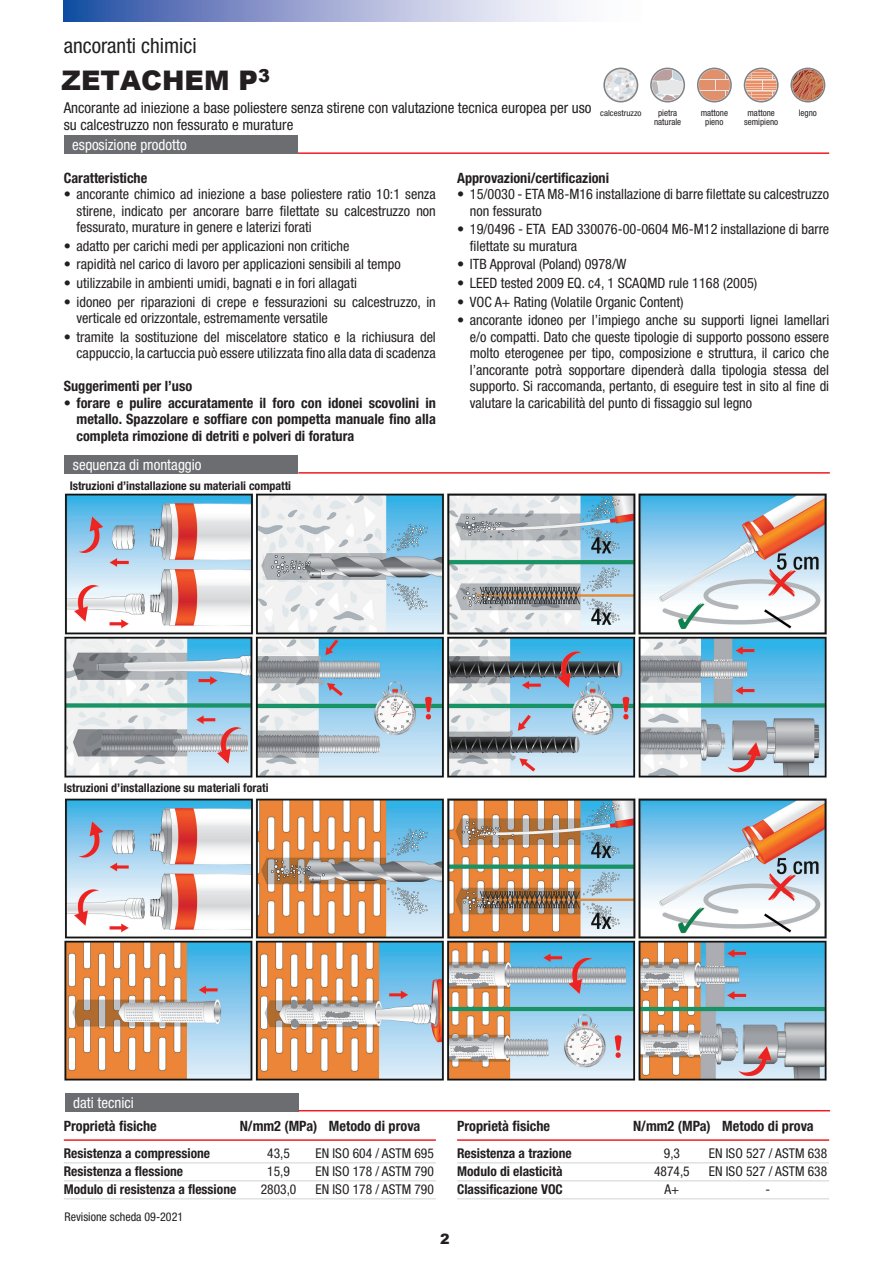
<style>
.page{position:relative;width:893px;height:1263px;background:#fff}
.page>*{position:absolute;margin:0;border:0;box-sizing:border-box;transform-origin:0 0}
.t1{font:900 27px "Arial";color:#231f20}
.t2{font:condensed 21px "Helvetica Neue LT Std";color:#231f20}
.t3{font:condensed 15px/16.5px "Helvetica Neue LT Std";color:#231f20}
.t4{font:condensed 15px "Helvetica Neue LT Std";color:#fff}
.t5{font:condensed 14.25px/16.5px "Helvetica Neue LT Std";color:#231f20}
.t6{font:700 condensed 14.25px/16.5px "Helvetica Neue LT Std";color:#231f20;text-align:justify}
.t7{font:900 14.25px "Arial";color:#231f20}
.t8{font:700 condensed 13.5px/18px "Helvetica Neue LT Std";color:#231f20}
.t9{font:condensed 13.5px/18px "Helvetica Neue LT Std";color:#231f20;text-align:center}
.t10{font:700 condensed 12px "Helvetica Neue LT Std";color:#231f20}
.t11{font:condensed 12px "Helvetica Neue LT Std";color:#231f20}
.t12{font:condensed 9px/9px "Helvetica Neue LT Std";color:#231f20;text-align:center}
.t13{font:condensed 8.4px "Helvetica Neue LT Std";color:#231f20;scale:1.06 1}
.s1{font-weight:400}
</style>
<div class="page">
<svg style="left:64px;top:0;width:505px;height:21px;background:#97a6d2"></svg>
<hr style="left:298px;top:152px;width:531px;height:2px;background:#ee1d23">
<div style="left:64px;top:456px;width:234px;height:18px;background:#6c6d70"></div>
<hr style="left:298px;top:472px;width:532px;height:2px;background:#ee1d23">
<div style="left:64px;top:136px;width:234px;height:18px;background:#6c6d70"></div>
<div style="left:603px;top:68px;width:35px;height:34px;border:2px solid #808285;border-radius:50%"></div>
<svg style="left:605px;top:70px;width:31px;height:30px"></svg>
<div style="left:650px;top:68px;width:35px;height:34px;border:2px solid #808285;border-radius:50%"></div>
<svg style="left:652px;top:69px;width:31px;height:32px"></svg>
<svg style="left:698px;top:68px;width:33px;height:34px"></svg>
<div style="left:697px;top:68px;width:35px;height:34px;border:2px solid #808285;border-radius:50%"></div>
<svg style="left:699px;top:71px;width:5px;height:8px"></svg>
<div style="left:705px;top:69px;width:20px;height:10px;background:#e1906b"></div>
<svg style="left:726px;top:72px;width:4px;height:7px"></svg>
<div style="left:699px;top:80px;width:16px;height:10px;background:#e1906b"></div>
<div style="left:716px;top:80px;width:14px;height:10px;background:#e1906b"></div>
<svg style="left:699px;top:91px;width:5px;height:8px"></svg>
<div style="left:705px;top:91px;width:20px;height:10px;background:#e1906b"></div>
<svg style="left:726px;top:91px;width:4px;height:7px"></svg>
<div style="left:744px;top:68px;width:35px;height:34px;border:2px solid #808285;border-radius:50%"></div>
<svg style="left:752px;top:69px;width:18px;height:1px"></svg>
<svg style="left:752px;top:100px;width:18px;height:1px"></svg>
<svg style="left:746px;top:70px;width:31px;height:30px"></svg>
<div style="left:790px;top:68px;width:35px;height:34px;border:2px solid #808285;border-radius:50%"></div>
<svg style="left:792px;top:69px;width:31px;height:32px"></svg>
<div style="left:65px;top:1093px;width:234px;height:18px;background:#6c6d70"></div>
<hr style="left:299px;top:1110px;width:531px;height:1px;background:#ee1d23">
<hr style="left:64px;top:1198px;width:372px;height:1px;background:#d1d2d4">
<hr style="left:457px;top:1198px;width:372px;height:1px;background:#d1d2d4">
<hr style="left:64px;top:1180px;width:372px;height:1px;background:#d1d2d4">
<hr style="left:457px;top:1180px;width:372px;height:1px;background:#d1d2d4">
<hr style="left:64px;top:1162px;width:372px;height:1px;background:#d1d2d4">
<hr style="left:457px;top:1162px;width:372px;height:1px;background:#d1d2d4">
<hr style="left:64px;top:1139px;width:372px;height:2px;background:#ee1d23">
<hr style="left:457px;top:1139px;width:372px;height:2px;background:#ee1d23">
<img style="left:64px;top:493px;width:763px;height:285px">
<img style="left:64px;top:798px;width:763px;height:283px">
<h2 class="t2" style="left:64px;top:34px;width:134px">ancoranti chimici</h2>
<h1 class="t1" style="left:62px;top:61px;width:210px">ZETACHEM P<sup>3</sup></h1>
<p class="t3" style="left:64px;top:100px;width:529px">Ancorante ad iniezione a base poliestere senza stirene con valutazione tecnica europea per uso su calcestruzzo non fessurato e murature</p>
<p class="t13" style="left:600px;top:109px;width:40px">calcestruzzo</p>
<p class="t12" style="left:654px;top:109px;width:29px">pietra naturale</p>
<p class="t12" style="left:701px;top:109px;width:29px">mattone pieno</p>
<p class="t12" style="left:744px;top:109px;width:36px">mattone semipieno</p>
<p class="t12" style="left:799px;top:109px;width:20px">legno</p>
<p class="t4" style="left:72px;top:136px;width:116px">esposizione prodotto</p>
<p class="t6" style="left:64px;top:169px;width:85px">Caratteristiche</p>
<p class="t5" style="left:77px;top:186px;width:361px;text-align:justify;text-indent:-13px">• ancorante chimico ad iniezione a base poliestere ratio 10:1 senza stirene, indicato per ancorare barre filettate su calcestruzzo non fessurato, murature in genere e laterizi forati</p>
<p class="t5" style="left:64px;top:237px;width:287px">• adatto per carichi medi per applicazioni non critiche</p>
<p class="t5" style="left:64px;top:256px;width:339px">• rapidità nel carico di lavoro per applicazioni sensibili al tempo</p>
<p class="t5" style="left:64px;top:274px;width:295px">• utilizzabile in ambienti umidi, bagnati e in fori allagati</p>
<p class="t5" style="left:77px;top:293px;width:361px;text-indent:-13px">• idoneo per riparazioni di crepe e fessurazioni su calcestruzzo, in verticale ed orizzontale, estremamente versatile</p>
<p class="t5" style="left:64px;top:328px;width:374px;text-align:right">• tramite la sostituzione del miscelatore statico e la richiusura del cappuccio, la cartuccia può essere utilizzata fino alla data di scadenza</p>
<p class="t6" style="left:64px;top:378px;width:130px">Suggerimenti per l’uso</p>
<p class="t6" style="left:77px;top:394px;width:361px;text-indent:-13px"><span class="s1">•</span> forare e pulire accuratamente il foro con idonei scovolini in metallo. Spazzolare e soffiare con pompetta manuale fino alla completa rimozione di detriti e polveri di foratura</p>
<p class="t4" style="left:73px;top:456px;width:130px">sequenza di montaggio</p>
<p class="t10" style="left:70px;top:478px;width:223px">Istruzioni d’installazione su materiali compatti</p>
<p class="t6" style="left:457px;top:169px;width:154px">Approvazioni/certificazioni</p>
<p class="t5" style="left:470px;top:186px;width:361px;text-indent:-13px">• 15/0030 - ETA M8-M16 installazione di barre filettate su calcestruzzo non fessurato</p>
<p class="t5" style="left:470px;top:221px;width:361px;text-indent:-13px">• 19/0496 - ETA EAD 330076-00-0604 M6-M12 installazione di barre filettate su muratura</p>
<p class="t5" style="left:457px;top:256px;width:171px">• ITB Approval (Poland) 0978/W</p>
<p class="t5" style="left:457px;top:275px;width:302px">• LEED tested 2009 EQ. c4, 1 SCAQMD rule 1168 (2005)</p>
<p class="t5" style="left:457px;top:293px;width:228px">• VOC A+ Rating (Volatile Organic Content)</p>
<p class="t5" style="left:470px;top:312px;width:361px;text-align:justify;text-indent:-13px">• ancorante idoneo per l’impiego anche su supporti lignei lamellari e/o compatti. Dato che queste tipologie di supporto possono essere molto eterogenee per tipo, composizione e struttura, il carico che l’ancorante potrà sopportare dipenderà dalla tipologia stessa del supporto. Si raccomanda, pertanto, di eseguire test in sito al fine di valutare la caricabilità del punto di fissaggio sul legno</p>
<p class="t10" style="left:64px;top:781px;width:206px">Istruzioni d’installazione su materiali forati</p>
<p class="t4" style="left:73px;top:1094px;width:62px">dati tecnici</p>
<p class="t6" style="left:64px;top:1117px;width:95px">Proprietà fisiche</p>
<p class="t6" style="left:240px;top:1117px;width:182px">N/mm2 (MPa) Metodo di prova</p>
<p class="t6" style="left:457px;top:1117px;width:95px">Proprietà fisiche</p>
<p class="t6" style="left:633px;top:1117px;width:182px">N/mm2 (MPa) Metodo di prova</p>
<p class="t8" style="left:64px;top:1144px;width:174px">Resistenza a compressione<br>Resistenza a flessione<br>Modulo di resistenza a flessione</p>
<p class="t8" style="left:457px;top:1144px;width:116px">Resistenza a trazione<br>Modulo di elasticità<br>Classificazione VOC</p>
<p class="t9" style="left:315px;top:1144px;width:120px;text-align:justify">EN ISO 604 / ASTM 695<br>EN ISO 178 / ASTM 790<br>EN ISO 178 / ASTM 790</p>
<p class="t9" style="left:709px;top:1144px;width:120px">EN ISO 527 / ASTM 638<br>EN ISO 527 / ASTM 638 -</p>
<p class="t9" style="left:261px;top:1144px;width:37px">43,5<br>15,9<br>2803,0</p>
<p class="t9" style="left:654px;top:1144px;width:37px">9,3<br>4874,5<br>A+</p>
<p class="t11" style="left:65px;top:1210px;width:120px">Revisione scheda 09-2021</p>
<p class="t7" style="left:440px;top:1229px;width:11px">2</p>
</div>
